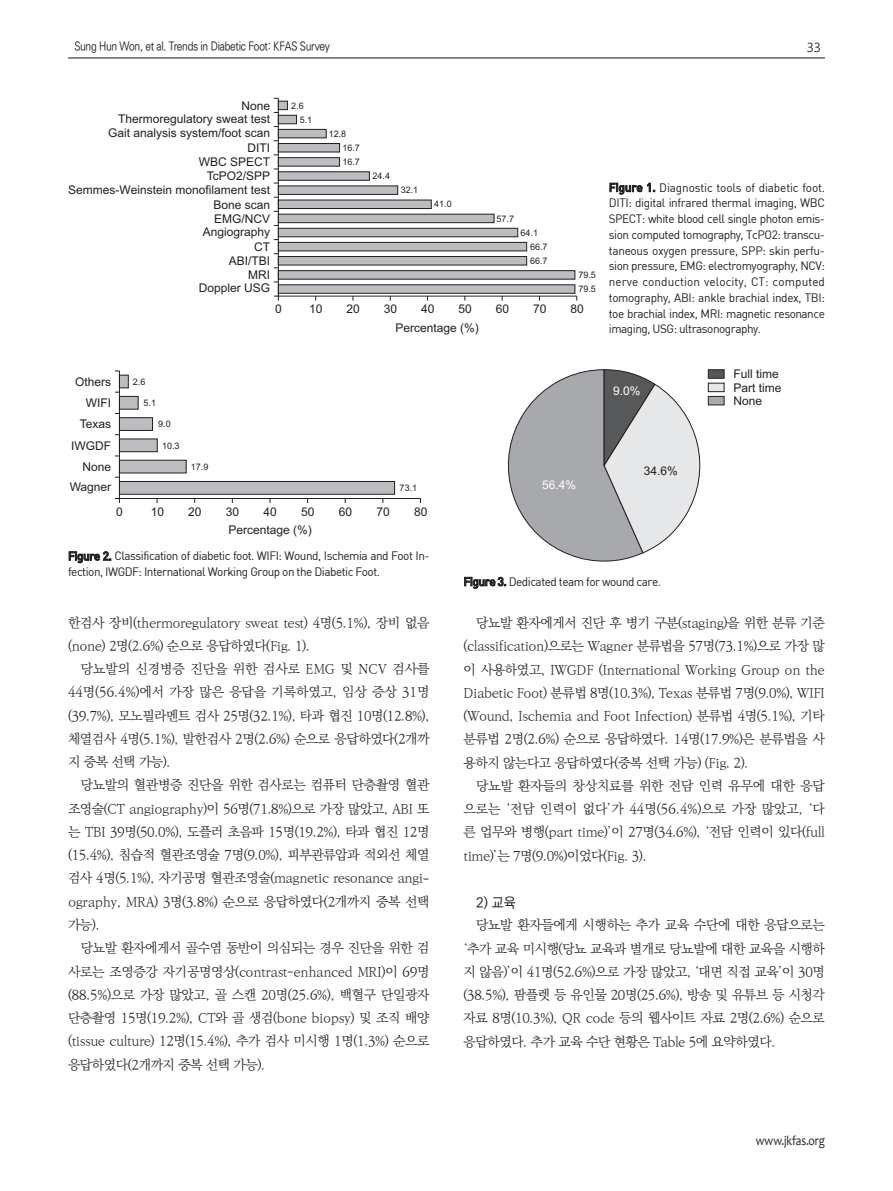
<style>
.page{position:relative;width:893px;height:1191px;background:#fff}
.page>*{position:absolute;margin:0;border:0;box-sizing:border-box;transform-origin:0 0}
.t1{font:500 13.8px "Ko Pub Dotum";color:#231f20}
.t2{font:13.5px "Candara";letter-spacing:-.01em;color:#231f20;scale:.85 1}
.t3{font:300 13.2px/23.2px "Ko Pub Batang";letter-spacing:-.03em;color:#231f20;text-align:justify}
.t4{font:12.75px "Malgun Gothic";color:#231f20}
.t5{font:12px/15.8px "Dinreg";letter-spacing:-.04em;color:#231f20}
.t6{font:12px/14.1px "Arial";color:#231f20;text-align:right}
.t7{font:500 12px "Ko Pub Dotum";letter-spacing:-.03em;color:#231f20;scale:.85 1}
.t8{font:12px "Arial";color:#fff}
.t9{font:9px/14.1px "Arial";color:#231f20}
.s1{font-family:"Dinmed"}
</style>
<div class="page">
<hr style="left:68px;top:57px;width:757px;height:1px;background:#231f20">
<svg style="left:114px;top:370px;width:307px;height:133px"></svg>
<svg style="left:507px;top:369px;width:206px;height:193px"></svg>
<div style="left:708px;top:383px;width:16px;height:9px;background:#e6e7e9;border:1px solid #231f20"></div>
<div style="left:708px;top:369px;width:16px;height:10px;background:#57585a;border:1px solid #231f20"></div>
<div style="left:708px;top:396px;width:16px;height:9px;background:#a8a9ad;border:1px solid #231f20"></div>
<svg style="left:273px;top:98px;width:305px;height:199px"></svg>
<div style="left:278px;top:284px;width:297px;height:10px;background:#bcbdc0;border:1px solid #231f20"></div>
<div style="left:278px;top:270px;width:297px;height:9px;background:#bcbdc0;border:1px solid #231f20"></div>
<div style="left:278px;top:256px;width:249px;height:9px;background:#bcbdc0;border:1px solid #231f20"></div>
<div style="left:278px;top:242px;width:249px;height:9px;background:#bcbdc0;border:1px solid #231f20"></div>
<div style="left:278px;top:228px;width:240px;height:9px;background:#bcbdc0;border:1px solid #231f20"></div>
<div style="left:278px;top:214px;width:216px;height:9px;background:#bcbdc0;border:1px solid #231f20"></div>
<div style="left:278px;top:200px;width:154px;height:9px;background:#bcbdc0;border:1px solid #231f20"></div>
<div style="left:278px;top:185px;width:120px;height:10px;background:#bcbdc0;border:1px solid #231f20"></div>
<div style="left:278px;top:171px;width:92px;height:10px;background:#bcbdc0;border:1px solid #231f20"></div>
<div style="left:278px;top:157px;width:62px;height:10px;background:#bcbdc0;border:1px solid #231f20"></div>
<div style="left:278px;top:143px;width:62px;height:9px;background:#bcbdc0;border:1px solid #231f20"></div>
<div style="left:278px;top:129px;width:49px;height:9px;background:#bcbdc0;border:1px solid #231f20"></div>
<div style="left:278px;top:115px;width:19px;height:9px;background:#bcbdc0;border:1px solid #231f20"></div>
<div style="left:278px;top:101px;width:10px;height:9px;background:#bcbdc0;border:1px solid #231f20"></div>
<p class="t7" style="left:74px;top:40px;width:302px">Sung Hun Won, et al. Trends in Diabetic Foot: KFAS Survey</p>
<p class="t4" style="left:807px;top:40px;width:15px">33</p>
<p class="t6" style="left:118px;top:100px;width:154px;line-height:12.9px">None<br>Thermoregulatory sweat test</p>
<p class="t6" style="left:108px;top:126px;width:164px;line-height:15.3px">Gait analysis system/foot scan<br>DITI</p>
<p class="t6" style="left:68px;top:156px;width:203px">WBC SPECT<br>TcPO2/SPP<br>Semmes-Weinstein monofilament test<br>Bone scan<br>EMG/NCV</p>
<p class="t6" style="left:203px;top:225px;width:69px;line-height:15.5px">Angiography<br>CT</p>
<p class="t6" style="left:229px;top:255px;width:43px">ABI/TBI<br>MRI</p>
<p class="t6" style="left:199px;top:282px;width:73px">Doppler USG</p>
<p class="t6" style="left:275px;top:303px;width:8px">0</p>
<p class="t9" style="left:300px;top:99px;width:14px;text-indent:-8px">2.6<br>5.1</p>
<p class="t9" style="left:342px;top:127px;width:19px;text-indent:-14px">12.8<br>16.7<br>16.7</p>
<p class="t9" style="left:373px;top:170px;width:19px">24.4</p>
<p class="t9" style="left:401px;top:184px;width:19px">32.1</p>
<p class="t9" style="left:434px;top:198px;width:19px">41.0</p>
<p class="t9" style="left:497px;top:212px;width:19px">57.7</p>
<p class="t9" style="left:530px;top:226px;width:19px;text-indent:-9px">64.1<br>66.7<br>66.7</p>
<p class="t6" style="left:309px;top:303px;width:15px">10</p>
<p class="t6" style="left:347px;top:303px;width:15px">20</p>
<p class="t6" style="left:384px;top:303px;width:15px">30</p>
<p class="t6" style="left:421px;top:303px;width:15px">40</p>
<p class="t6" style="left:458px;top:303px;width:15px">50</p>
<p class="t6" style="left:496px;top:303px;width:15px">60</p>
<p class="t6" style="left:533px;top:303px;width:15px">70</p>
<p class="t6" style="left:395px;top:322px;width:85px">Percentage (%)</p>
<p class="t9" style="left:578px;top:269px;width:19px">79.5</p>
<p class="t9" style="left:578px;top:283px;width:19px">79.5</p>
<p class="t6" style="left:570px;top:303px;width:15px">80</p>
<p class="t6" style="left:71px;top:372px;width:41px;line-height:21.3px">Others<br>WIFI<br>Texas<br>IWGDF<br>None</p>
<p class="t6" style="left:70px;top:481px;width:43px">Wagner</p>
<p class="t9" style="left:133px;top:375px;width:14px">2.6</p>
<p class="t9" style="left:143px;top:396px;width:14px">5.1</p>
<p class="t9" style="left:158px;top:418px;width:14px">9.0</p>
<p class="t9" style="left:162px;top:439px;width:19px">10.3</p>
<p class="t9" style="left:191px;top:460px;width:19px">17.9</p>
<p class="t9" style="left:400px;top:481px;width:19px">73.1</p>
<p class="t8" style="left:542px;top:480px;width:36px">56.4%</p>
<p class="t5" style="left:609px;top:179px;width:218px;text-align:justify"><span class="s1">Figure 1.</span> Diagnostic tools of diabetic foot.<br>DITI: digital infrared thermal imaging, WBC SPECT: white blood cell single photon emis&shy;sion computed tomography, TcPO2: transcu&shy;taneous oxygen pressure, SPP: skin perfu&shy;sion pressure, EMG: electromyography, NCV: nerve conduction velocity, CT: computed tomography, ABI: ankle brachial index, TBI: toe brachial index, MRI: magnetic resonance imaging, USG: ultrasonography.</p>
<p class="t8" style="left:613px;top:387px;width:29px">9.0%</p>
<p class="t6" style="left:644px;top:465px;width:36px">34.6%</p>
<p class="t6" style="left:733px;top:368px;width:50px;line-height:13.4px;text-align:left">Full time<br>Part time<br>None</p>
<p class="t6" style="left:151px;top:505px;width:15px">10</p>
<p class="t6" style="left:188px;top:505px;width:15px">20</p>
<p class="t6" style="left:226px;top:505px;width:15px">30</p>
<p class="t6" style="left:264px;top:505px;width:15px">40</p>
<p class="t6" style="left:301px;top:505px;width:15px">50</p>
<p class="t6" style="left:339px;top:505px;width:15px">60</p>
<p class="t6" style="left:376px;top:505px;width:15px">70</p>
<p class="t5" style="left:68px;top:548px;width:363px"><span class="s1">Figure 2.</span> Classification of diabetic foot. WIFI: Wound, Ischemia and Foot In&shy;fection, IWGDF: International Working Group on the Diabetic Foot.</p>
<p class="t6" style="left:116px;top:505px;width:8px">0</p>
<p class="t6" style="left:414px;top:505px;width:15px">80</p>
<p class="t6" style="left:228px;top:524px;width:85px">Percentage (%)</p>
<p class="t3" style="left:68px;top:611px;width:363px">한검사 장비(thermoregulatory sweat test) 4명(5.1%), 장비 없음 (none) 2명(2.6%) 순으로 응답하였다(Fig. 1).</p>
<p class="t3" style="left:68px;top:658px;width:363px;text-indent:13px">당뇨발의 신경병증 진단을 위한 검사로 EMG 및 NCV 검사를 44명(56.4%)에서 가장 많은 응답을 기록하였고, 임상 증상 31명 (39.7%), 모노필라멘트 검사 25명(32.1%), 타과 협진 10명(12.8%), 체열검사 4명(5.1%), 발한검사 2명(2.6%) 순으로 응답하였다(2개까 지 중복 선택 가능).</p>
<p class="t3" style="left:68px;top:774px;width:363px;text-indent:13px">당뇨발의 혈관병증 진단을 위한 검사로는 컴퓨터 단층촬영 혈관 조영술(CT angiography)이 56명(71.8%)으로 가장 많았고, ABI 또 는 TBI 39명(50.0%), 도플러 초음파 15명(19.2%), 타과 협진 12명 (15.4%), 침습적 혈관조영술 7명(9.0%), 피부관류압과 적외선 체열 검사 4명(5.1%), 자기공명 혈관조영술(magnetic resonance angi&shy;ography, MRA) 3명(3.8%) 순으로 응답하였다(2개까지 중복 선택 가능).</p>
<p class="t3" style="left:68px;top:937px;width:363px;text-indent:13px">당뇨발 환자에게서 골수염 동반이 의심되는 경우 진단을 위한 검 사로는 조영증강 자기공명영상(contrast-enhanced MRI)이 69명 (88.5%)으로 가장 많았고, 골 스캔 20명(25.6%), 백혈구 단일광자 단층촬영 15명(19.2%), CT와 골 생검(bone biopsy) 및 조직 배양 (tissue culture) 12명(15.4%), 추가 검사 미시행 1명(1.3%) 순으로 응답하였다(2개까지 중복 선택 가능).</p>
<p class="t5" style="left:463px;top:573px;width:199px"><span class="s1">Figure 3.</span> Dedicated team for wound care.</p>
<p class="t3" style="left:463px;top:612px;width:363px;text-indent:13px">당뇨발 환자에게서 진단 후 병기 구분(staging)을 위한 분류 기준 (classification)으로는 Wagner 분류법을 57명(73.1%)으로 가장 많 이 사용하였고, IWGDF (International Working Group on the Diabetic Foot) 분류법 8명(10.3%), Texas 분류법 7명(9.0%), WIFI (Wound, Ischemia and Foot Infection) 분류법 4명(5.1%), 기타 분류법 2명(2.6%) 순으로 응답하였다. 14명(17.9%)은 분류법을 사 용하지 않는다고 응답하였다(중복 선택 가능) (Fig. 2).</p>
<p class="t3" style="left:463px;top:774px;width:363px;text-indent:13px">당뇨발 환자들의 창상치료를 위한 전담 인력 유무에 대한 응답 으로는 ‘전담 인력이 없다’가 44명(56.4%)으로 가장 많았고, ‘다 른 업무와 병행(part time)’이 27명(34.6%), ‘전담 인력이 있다(full time)’는 7명(9.0%)이었다(Fig. 3).</p>
<p class="t1" style="left:476px;top:895px;width:41px">2) 교육</p>
<p class="t3" style="left:463px;top:914px;width:363px;text-indent:13px">당뇨발 환자들에게 시행하는 추가 교육 수단에 대한 응답으로는 ‘추가 교육 미시행(당뇨 교육과 별개로 당뇨발에 대한 교육을 시행하 지 않음)’이 41명(52.6%)으로 가장 많았고, ‘대면 직접 교육’이 30명 (38.5%), 팜플렛 등 유인물 20명(25.6%), 방송 및 유튜브 등 시청각 자료 8명(10.3%), QR code 등의 웹사이트 자료 2명(2.6%) 순으로 응답하였다. 추가 교육 수단 현황은 Table 5에 요약하였다.</p>
<p class="t2" style="left:756px;top:1131px;width:83px">www.jkfas.org</p>
</div>
